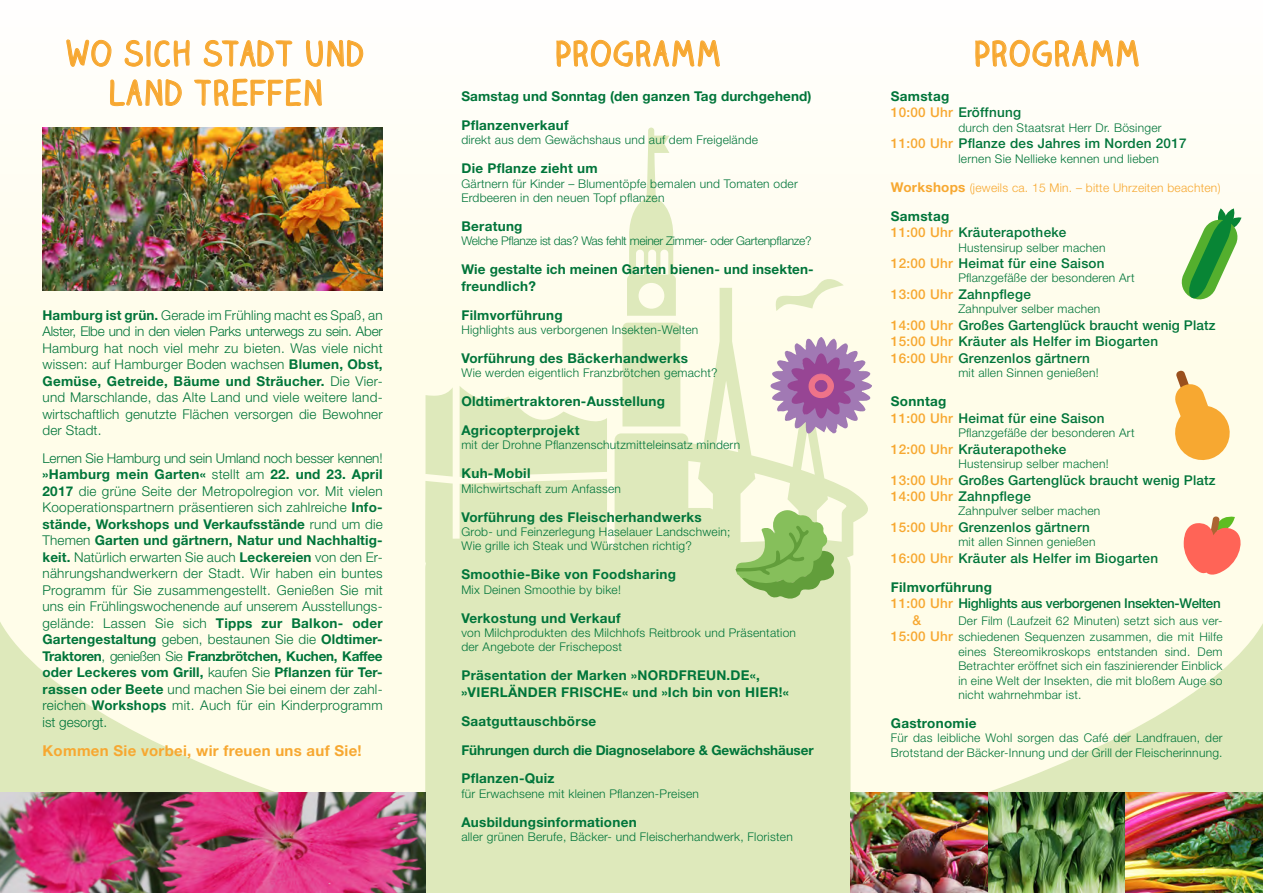
<style>
.page{position:relative;width:1263px;height:893px;background:#fffde9}
.page>*{position:absolute;margin:0;border:0;box-sizing:border-box;transform-origin:0 0}
.t1{font:700 32.7px/39.3px "Claire Hand";letter-spacing:.05em;color:#f7a831;text-align:center}
.t2{font:700 15px "Helvetica Neue LT Std";letter-spacing:.02em;color:#f7a831}
.t3{font:300 13.5px/16.5px "Helvetica Neue LT Std";letter-spacing:.01em;color:#00753a;text-align:justify}
.t4{font:500 13.5px/16.5px "Helvetica Neue LT Std";letter-spacing:.02em;color:#00753a}
.t5{font:700 13.5px/28.8px "Helvetica Neue LT Std";letter-spacing:.02em;color:#00753a}
.t6{font:700 13.5px/28.8px "Helvetica Neue LT Std";letter-spacing:-.01em;color:#00753a}
.t7{font:500 13.5px/16.5px "Helvetica Neue LT Std";letter-spacing:-.02em;color:#00753a}
.t8{font:300 12px/14.4px "Helvetica Neue LT Std";letter-spacing:.02em;color:#00753a}
.t9{font:300 12px "Helvetica Neue LT Std";letter-spacing:-.02em;color:#00753a}
.t10{font:300 12px "Helvetica Neue LT Std";letter-spacing:.02em;color:#f7a831}
.s1{font-weight:700}
.s2{color:#f7a831}
.s3{font-weight:700;font-size:13.5px}
.s4{font-weight:500;font-size:13.5px;color:#f7a831}
</style>
<div class="page">
<svg style="left:425px;top:288px;width:443px;height:293px"></svg>
<div style="left:622px;top:323px;width:58px;height:103px;background:#dee9bb"></div>
<svg style="left:425px;top:387px;width:28px;height:90px;background:#e2ebc0"></svg>
<svg style="left:774px;top:279px;width:70px;height:32px"></svg>
<svg style="left:460px;top:386px;width:147px;height:91px"></svg>
<svg style="left:627px;top:128px;width:49px;height:188px"></svg>
<svg style="left:0;top:581px;width:1263px;height:312px;fill:#dee9bb"></svg>
<svg style="left:1183px;top:516px;width:58px;height:59px"></svg>
<svg style="left:770px;top:337px;width:102px;height:97px"></svg>
<img style="left:850px;top:793px;width:275px;height:100px">
<img style="left:43px;top:128px;width:340px;height:163px">
<img style="left:1125px;top:793px;width:138px;height:100px">
<svg style="left:735px;top:509px;width:101px;height:90px"></svg>
<img style="left:66px;top:7px;width:297px;height:166px">
<svg style="left:556px;top:32px;width:164px;height:39px;background:#fdf0dc"></svg>
<svg style="left:975px;top:32px;width:164px;height:39px;background:#fdf0dc"></svg>
<img style="left:0;top:793px;width:425px;height:100px">
<svg style="left:1181px;top:208px;width:60px;height:92px"></svg>
<svg style="left:1175px;top:370px;width:55px;height:90px"></svg>
<h1 class="t1" style="left:67px;top:33px;width:299px">WO SICH STADT UND<br>LAND TREFFEN</h1>
<h1 class="t1" style="left:555px;top:33px;width:167px">PROGRAMM</h1>
<h1 class="t1" style="left:974px;top:33px;width:167px">PROGRAMM</h1>
<p class="t5" style="left:461px;top:81px;width:352px">Samstag und Sonntag (den ganzen Tag durchgehend)<br>Pflanzenverkauf</p>
<p class="t8" style="left:461px;top:133px;width:298px">direkt aus dem Gewächshaus und auf dem Freigelände</p>
<p class="t5" style="left:461px;top:154px;width:138px">Die Pflanze zieht um</p>
<p class="t8" style="left:461px;top:176px;width:338px">Gärtnern für Kinder – Blumentöpfe bemalen und Tomaten oder<br>Erdbeeren in den neuen Topf pflanzen</p>
<p class="t5" style="left:461px;top:211px;width:63px">Beratung</p>
<p class="t9" style="left:461px;top:234px;width:352px">Welche Pflanze ist das? Was fehlt meiner Zimmer- oder Gartenpflanze?</p>
<p class="t5" style="left:461px;top:261px;width:354px;line-height:16.5px">Wie gestalte ich meinen Garten bienen- und insekten&shy;freundlich?</p>
<p class="t5" style="left:461px;top:300px;width:103px">Filmvorführung</p>
<p class="t8" style="left:461px;top:322px;width:238px">Highlights aus verborgenen Insekten-Welten</p>
<p class="t5" style="left:461px;top:343px;width:228px">Vorführung des Bäckerhandwerks</p>
<p class="t8" style="left:461px;top:366px;width:258px">Wie werden eigentlich Franzbrötchen gemacht?</p>
<p class="t5" style="left:461px;top:387px;width:205px">Oldtimertraktoren-Ausstellung<br>Agricopterprojekt</p>
<p class="t8" style="left:461px;top:438px;width:280px">mit der Drohne Pflanzenschutzmitteleinsatz mindern</p>
<p class="t5" style="left:461px;top:459px;width:71px">Kuh-Mobil</p>
<p class="t8" style="left:461px;top:481px;width:161px">Milchwirtschaft zum Anfassen</p>
<p class="t5" style="left:461px;top:502px;width:242px">Vorführung des Fleischerhandwerks</p>
<p class="t8" style="left:461px;top:524px;width:271px">Grob- und Feinzerlegung Haselauer Landschwein;<br>Wie grille ich Steak und Würstchen richtig?</p>
<p class="t5" style="left:461px;top:560px;width:216px">Smoothie-Bike von Foodsharing</p>
<p class="t8" style="left:461px;top:582px;width:161px">Mix Deinen Smoothie by bike!</p>
<p class="t5" style="left:461px;top:603px;width:161px">Verkostung und Verkauf</p>
<p class="t8" style="left:461px;top:625px;width:336px">von Milchprodukten des Milchhofs Reitbrook und Präsentation der Angebote der Frischepost</p>
<p class="t5" style="left:461px;top:667px;width:329px;line-height:16.5px">Präsentation der Marken »Nordfreun .de«, »Vierländer Frische« und »Ich bin von HIER!«</p>
<p class="t6" style="left:461px;top:706px;width:354px">Saatguttauschbörse<br>Führungen durch die Diagnoselabore &amp; Gewächshäuser<br>Pflanzen-Quiz</p>
<p class="t8" style="left:461px;top:786px;width:239px">für Erwachsene mit kleinen Pflanzen-Preisen</p>
<p class="t5" style="left:461px;top:807px;width:177px">Ausbildungsinformationen</p>
<p class="t8" style="left:461px;top:829px;width:333px">aller grünen Berufe, Bäcker- und Fleischerhandwerk, Floristen</p>
<p class="t4" style="left:891px;top:88px;width:132px"><span class="s1">Samstag<br></span><span class="s2">10:00 Uhr</span> Eröffnung</p>
<p class="t8" style="left:958px;top:120px;width:205px">durch den Staatsrat Herr Dr. Bösinger</p>
<p class="t4" style="left:891px;top:135px;width:297px"><span class="s2">11:00 Uhr</span> Pflanze des Jahres im Norden 2017</p>
<p class="t8" style="left:958px;top:151px;width:202px">lernen Sie Nellieke kennen und lieben</p>
<p class="t10" style="left:891px;top:180px;width:331px"><span class="s3">Workshops</span> (jeweils ca. 15 Min. – bitte Uhrzeiten beachten)</p>
<p class="t4" style="left:891px;top:207px;width:177px"><span class="s1">Samstag<br></span><span class="s2">11:00 Uhr</span> Kräuterapotheke</p>
<p class="t8" style="left:958px;top:240px;width:149px">Hustensirup selber machen</p>
<p class="t4" style="left:891px;top:255px;width:215px"><span class="s2">12:00 Uhr</span> Heimat für eine Saison</p>
<p class="t8" style="left:958px;top:271px;width:178px">Pflanzgefäße der besonderen Art</p>
<p class="t4" style="left:891px;top:286px;width:141px"><span class="s2">13:00 Uhr</span> Zahnpflege</p>
<p class="t8" style="left:958px;top:302px;width:143px">Zahnpulver selber machen</p>
<p class="t4" style="left:891px;top:317px;width:326px"><span class="s2">14:00 Uhr</span> Großes Gartenglück braucht wenig Platz<br><span class="s2">15:00 Uhr</span> Kräuter als Helfer im Biogarten<br><span class="s2">16:00 Uhr</span> Grenzenlos gärtnern</p>
<p class="t8" style="left:958px;top:366px;width:142px">mit allen Sinnen genießen!</p>
<p class="t4" style="left:891px;top:393px;width:215px"><span class="s1">Sonntag<br></span><span class="s2">11:00 Uhr</span> Heimat für eine Saison</p>
<p class="t8" style="left:958px;top:425px;width:178px">Pflanzgefäße der besonderen Art</p>
<p class="t4" style="left:891px;top:440px;width:177px"><span class="s2">12:00 Uhr</span> Kräuterapotheke</p>
<p class="t8" style="left:958px;top:456px;width:152px">Hustensirup selber machen!</p>
<p class="t4" style="left:891px;top:471px;width:326px"><span class="s2">13:00 Uhr</span> Großes Gartenglück braucht wenig Platz<br><span class="s2">14:00 Uhr</span> Zahnpflege</p>
<p class="t8" style="left:958px;top:504px;width:143px">Zahnpulver selber machen</p>
<p class="t4" style="left:891px;top:519px;width:201px"><span class="s2">15:00 Uhr</span> Grenzenlos gärtnern</p>
<p class="t8" style="left:958px;top:535px;width:139px">mit allen Sinnen genießen</p>
<p class="t4" style="left:891px;top:544px;width:269px;line-height:28.8px"><span class="s2">16:00 Uhr</span> Kräuter als Helfer im Biogarten<br><span class="s1">Filmvorführung</span></p>
<p class="t7" style="left:913px;top:595px;width:310px;text-indent:-22px"><span class="s2">11:00 Uhr</span> Highlights aus verborgenen Insekten-Welten <span class="s2">&amp;</span></p>
<p class="t3" style="left:43px;top:306px;width:342px"><span class="s1">Hamburg ist grün.</span> Gerade im Frühling macht es Spaß, an Alster, Elbe und in den vielen Parks unterwegs zu sein. Aber Hamburg hat noch viel mehr zu bieten. Was viele nicht wissen: auf Hamburger Boden wachsen <span class="s1">Blumen, Obst, Gemüse, Getreide, Bäume und Sträucher.</span> Die Vier&shy;und Marschlande, das Alte Land und viele weitere land&shy;wirtschaftlich genutzte Flächen versorgen die Bewohner der Stadt.</p>
<p class="t3" style="left:43px;top:449px;width:342px">Lernen Sie Hamburg und sein Umland noch besser kennen! <span class="s1">»Hamburg mein Garten«</span> stellt am <span class="s1">22. und 23. April 2017</span> die grüne Seite der Metropolregion vor. Mit vielen Kooperationspartnern präsentieren sich zahlreiche <span class="s1">Info&shy;stände, Workshops und Verkaufsstände</span> rund um die Themen <span class="s1">Garten und gärtnern, Natur und Nachhaltig&shy;keit.</span> Natürlich erwarten Sie auch <span class="s1">Leckereien</span> von den Er&shy;nährungshandwerkern der Stadt. Wir haben ein buntes Programm für Sie zusammengestellt. Genießen Sie mit uns ein Frühlingswochenende auf unserem Ausstellungs&shy;gelände: Lassen Sie sich <span class="s1">Tipps zur Balkon- oder Gartengestaltung</span> geben, bestaunen Sie die <span class="s1">Oldtimer-Traktoren</span>, genießen Sie <span class="s1">Franzbrötchen, Kuchen, Kaffee oder Leckeres vom Grill,</span> kaufen Sie <span class="s1">Pflanzen für Ter&shy;rassen oder Beete</span> und machen Sie bei einem der zahl&shy;reichen <span class="s1">Workshops</span> mit. Auch für ein Kinderprogramm ist gesorgt.</p>
<p class="t2" style="left:43px;top:741px;width:321px">Kommen Sie vorbei, wir freuen uns auf Sie!</p>
<p class="t8" style="left:891px;top:612px;width:333px;line-height:16.5px;text-align:right">Der Film (Laufzeit 62 Minuten) setzt sich aus ver-<br><span class="s4">15:00 Uhr</span> schiedenen Sequenzen zusammen, die mit Hilfe</p>
<p class="t8" style="left:958px;top:644px;width:266px;text-align:justify">eines Stereomikroskops entstanden sind. Dem Betrachter eröffnet sich ein faszinierender Einblick in eine Welt der Insekten, die mit bloßem Auge so nicht wahrnehmbar ist.</p>
<p class="t5" style="left:891px;top:708px;width:87px">Gastronomie</p>
<p class="t8" style="left:891px;top:731px;width:333px">Für das leibliche Wohl sorgen das Café der Landfrauen, der<br>Brotstand der Bäcker-Innung und der Grill der Fleischerinnung.</p>
</div>
